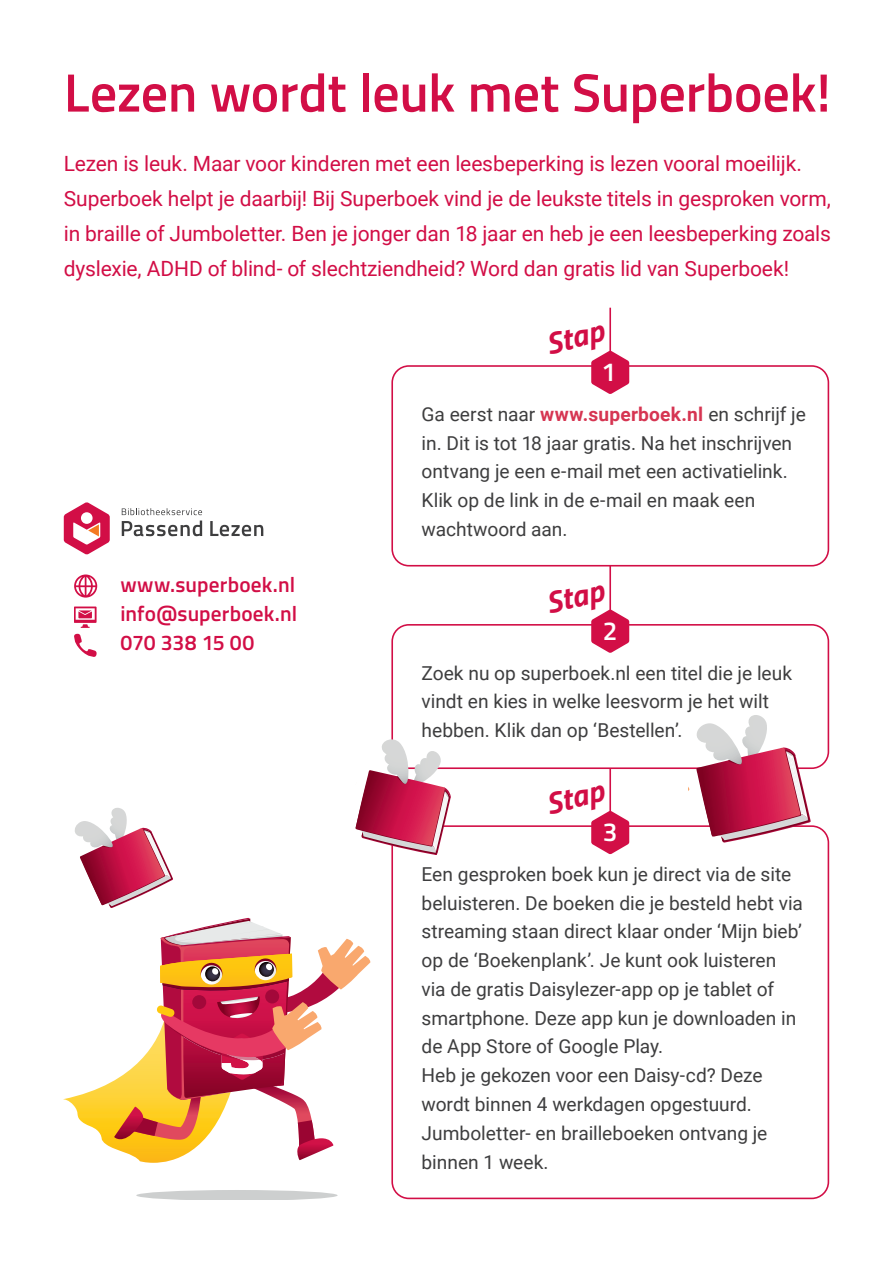
<style>
.page{position:relative;width:893px;height:1263px;background:#fff}
.page>*{position:absolute;margin:0;border:0;box-sizing:border-box;transform-origin:0 0}
.Body{font:600 54px "Titillium";letter-spacing:-.005em;color:#d20e46}
.Body-2{font:italic 700 30.75px "Titillium";color:#d20e46}
.Tussenkop{font:600 26.1px "Titillium";color:#fff}
.Tussenkop-2{font:600 21.3px "Titillium";letter-spacing:.005em;color:#d20e46}
.Body-3{font:21px/35.1px "Roboto";letter-spacing:-.005em;color:#d20e46}
.Body-4{font:19.2px/28.8px "Roboto";color:#3e3e3f}
.s1{font-weight:700;color:#d63552}
</style>
<div class="page">
<hr style="left:609px;top:308px;width:2px;height:655px;background:#d20e46">
<div style="left:392px;top:366px;width:436px;height:200px;background:#fff;border-radius:17px"></div>
<div style="left:391px;top:365px;width:438px;height:201px;border:2px solid #d20e46;border-radius:17px"></div>
<div style="left:392px;top:625px;width:436px;height:143px;background:#fff;border-radius:17px"></div>
<div style="left:391px;top:624px;width:438px;height:145px;border:2px solid #d20e46;border-radius:17px"></div>
<div style="left:392px;top:826px;width:436px;height:372px;background:#fff;border-radius:17px"></div>
<div style="left:391px;top:825px;width:438px;height:374px;border:2px solid #d20e46;border-radius:17px"></div>
<svg style="left:591px;top:609px;width:38px;height:44px"></svg>
<svg style="left:591px;top:351px;width:38px;height:43px"></svg>
<svg style="left:591px;top:811px;width:38px;height:43px"></svg>
<svg style="left:136px;top:1190px;width:202px;height:9px"></svg>
<svg style="left:63px;top:918px;width:307px;height:245px"></svg>
<svg style="left:689px;top:715px;width:122px;height:128px"></svg>
<svg style="left:355px;top:739px;width:96px;height:116px"></svg>
<svg style="left:75px;top:808px;width:98px;height:100px"></svg>
<svg style="left:74px;top:574px;width:23px;height:24px"></svg>
<svg style="left:74px;top:606px;width:23px;height:51px"></svg>
<svg style="left:64px;top:502px;width:46px;height:52px"></svg>
<svg style="left:122px;top:508px;width:80px;height:28px"></svg>
<svg style="left:210px;top:521px;width:53px;height:15px"></svg>
<p class="Body" style="left:64px;top:52px;width:769px">Lezen wordt leuk met Superboek!</p>
<p class="Body-3" style="left:64px;top:145px;width:769px">Lezen is leuk. Maar voor kinderen met een leesbeperking is lezen vooral moeilijk.<br>Superboek helpt je daarbij! Bij Superboek vind je de leukste titels in gesproken vorm, in braille of Jumboletter. Ben je jonger dan 18 jaar en heb je een leesbeperking zoals dyslexie, ADHD of blind- of slechtziendheid? Word dan gratis lid van Superboek!</p>
<p class="Body-2" style="left:540px;top:321px;width:60px;rotate:-14deg">Stap</p>
<p class="Tussenkop" style="left:601px;top:352px;width:16px">1</p>
<p class="Tussenkop-2" style="left:120px;top:569px;width:176px">www.superboek.nl</p>
<p class="Tussenkop-2" style="left:120px;top:598px;width:178px">info@superboek.nl</p>
<p class="Tussenkop-2" style="left:120px;top:626px;width:136px">070 338 15 00</p>
<p class="Body-4" style="left:422px;top:399px;width:386px">Ga eerst naar <span class="s1">www.superboek.nl</span> en schrijf je in. Dit is tot 18 jaar gratis. Na het inschrijven ontvang je een e-mail met een activatielink.<br>Klik op de link in de e-mail en maak een wachtwoord aan.</p>
<p class="Body-2" style="left:540px;top:580px;width:60px;rotate:-14deg">Stap</p>
<p class="Tussenkop" style="left:603px;top:611px;width:16px">2</p>
<p class="Body-4" style="left:422px;top:658px;width:372px">Zoek nu op superboek.nl een titel die je leuk vindt en kies in welke leesvorm je het wilt hebben. Klik dan op ‘Bestellen’.</p>
<p class="Body-2" style="left:540px;top:781px;width:60px;rotate:-14deg">Stap</p>
<p class="Tussenkop" style="left:603px;top:812px;width:16px">3</p>
<p class="Body-4" style="left:422px;top:859px;width:383px">Een gesproken boek kun je direct via de site beluisteren. De boeken die je besteld hebt via streaming staan direct klaar onder ‘Mijn bieb’ op de ‘Boekenplank’. Je kunt ook luisteren via de gratis Daisylezer-app op je tablet of smartphone. Deze app kun je downloaden in de App Store of Google Play.</p>
<p class="Body-4" style="left:422px;top:1060px;width:347px">Heb je gekozen voor een Daisy-cd? Deze wordt binnen 4 werkdagen opgestuurd.<br>Jumboletter- en brailleboeken ontvang je binnen 1 week.</p>
</div>
